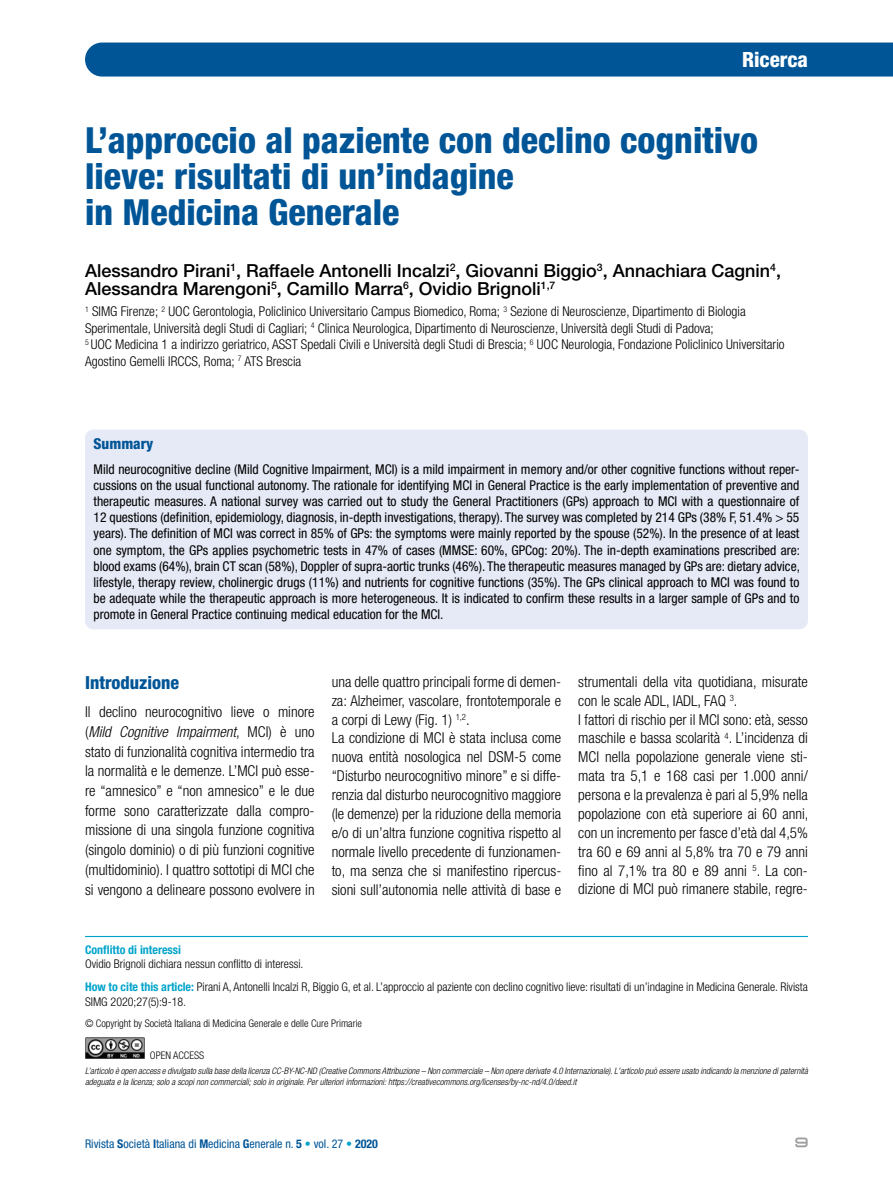
<style>
.page{position:relative;width:893px;height:1191px;background:#fff}
.page>*{position:absolute;margin:0;border:0;box-sizing:border-box;transform-origin:0 0}
.t1{font:800 condensed 36px/36px "Helvetica Neue LT Std";color:#005597}
.t2{font:800 condensed 21px "Helvetica Neue LT Std";color:#fff}
.t3{font:500 18px/18px "Helvetica Neue LT Std";color:#000}
.t4{font:800 condensed 18px "Helvetica Neue LT Std";color:#005597}
.t5{font:300 condensed 15px/18.9px "Helvetica Neue LT Std";color:#000}
.t6{font:800 condensed 15px "Helvetica Neue LT Std";color:#005597}
.t7{font:condensed 13.5px/16.2px "Helvetica Neue LT Std";color:#000;text-align:justify}
.t8{font:300 condensed 13.5px/16.5px "Helvetica Neue LT Std";color:#000}
.t9{font:13.5px "D3 Euronism Bold";color:#9d9d9c}
.t10{font:300 condensed 12px/23px "Helvetica Neue LT Std";color:#000}
.t11{font:condensed 12px "Helvetica Neue LT Std";color:#005597}
.t12{font:700 condensed 12px "Helvetica Neue LT Std";color:#00a4ca}
.t13{font:300 condensed 10.5px "Helvetica Neue LT Std";color:#000}
.t14{font:italic 300 condensed 9px/10.8px "Helvetica Neue LT Std";color:#000}
.s1{font-style:italic}
.s2{font-weight:700;color:#00a4ca}
.s3{font-weight:700}
.s4{color:#00a4ca}
</style>
<div class="page">
<div style="left:85px;top:43px;width:808px;height:34px;background:#005597"></div>
<hr style="left:85px;top:936px;width:723px;height:1px;background:#00a4ca">
<img style="left:85px;top:1037px;width:60px;height:21px">
<div style="left:85px;top:429px;width:723px;height:200px;background:#e6eaf6;border-radius:9px"></div>
<h2 class="t2" style="left:742px;top:47px;width:67px">Ricerca</h2>
<h1 class="t1" style="left:85px;top:122px;width:675px">L’approccio al paziente con declino cognitivo lieve: risultati di un’indagine<br>in Medicina Generale</h1>
<p class="t3" style="left:85px;top:262px;width:697px">Alessandro Pirani<sup>1</sup>, Raffaele Antonelli Incalzi<sup>2</sup>, Giovanni Biggio<sup>3</sup>, Annachiara Cagnin<sup>4</sup>,<br>Alessandra Marengoni<sup>5</sup>, Camillo Marra<sup>6</sup>, Ovidio Brignoli<sup>1,7</sup></p>
<p class="t8" style="left:85px;top:303px;width:701px"><sup>1</sup> SIMG Firenze; <sup>2</sup> UOC Gerontologia, Policlinico Universitario Campus Biomedico, Roma; <sup>3</sup> Sezione di Neuroscienze, Dipartimento di Biologia Sperimentale, Università degli Studi di Cagliari; <sup>4</sup> Clinica Neurologica, Dipartimento di Neuroscienze, Università degli Studi di Padova;<br><sup>5</sup> UOC Medicina 1 a indirizzo geriatrico, ASST Spedali Civili e Università degli Studi di Brescia; <sup>6</sup> UOC Neurologia, Fondazione Policlinico Universitario Agostino Gemelli IRCCS, Roma; <sup>7</sup> ATS Brescia</p>
<p class="t6" style="left:94px;top:434px;width:61px">Summary</p>
<p class="t7" style="left:94px;top:460px;width:708px">Mild neurocognitive decline (Mild Cognitive Impairment, MCI) is a mild impairment in memory and/or other cognitive functions without reper&shy;cussions on the usual functional autonomy. The rationale for identifying MCI in General Practice is the early implementation of preventive and therapeutic measures. A national survey was carried out to study the General Practitioners (GPs) approach to MCI with a questionnaire of 12 questions (definition, epidemiology, diagnosis, in-depth investigations, therapy). The survey was completed by 214 GPs (38% F, 51.4% &gt; 55 years). The definition of MCI was correct in 85% of GPs: the symptoms were mainly reported by the spouse (52%). In the presence of at least one symptom, the GPs applies psychometric tests in 47% of cases (MMSE: 60%, GPCog: 20%). The in-depth examinations prescribed are: blood exams (64%), brain CT scan (58%), Doppler of supra-aortic trunks (46%). The therapeutic measures managed by GPs are: dietary advice, lifestyle, therapy review, cholinergic drugs (11%) and nutrients for cognitive functions (35%). The GPs clinical approach to MCI was found to be adequate while the therapeutic approach is more heterogeneous. It is indicated to confirm these results in a larger sample of GPs and to promote in General Practice continuing medical education for the MCI.</p>
<p class="t4" style="left:85px;top:671px;width:96px">Introduzione</p>
<p class="t5" style="left:85px;top:702px;width:231px;line-height:19.6px;text-align:justify">Il declino neurocognitivo lieve o minore (<span class="s1">Mild Cognitive Impairment</span>, MCI) è uno stato di funzionalità cognitiva intermedio tra la normalità e le demenze. L’MCI può esse&shy;re “amnesico” e “non amnesico” e le due forme sono caratterizzate dalla compro&shy;missione di una singola funzione cognitiva (singolo dominio) o di più funzioni cognitive (multidominio). I quattro sottotipi di MCI che si vengono a delineare possono evolvere in</p>
<p class="t5" style="left:332px;top:672px;width:231px">una delle quattro principali forme di demen&shy;za: Alzheimer, vascolare, frontotemporale e a corpi di Lewy (Fig. 1) <sup>1,2</sup>.<br>La condizione di MCI è stata inclusa come nuova entità nosologica nel DSM-5 come “Disturbo neurocognitivo minore” e si diffe&shy;renzia dal disturbo neurocognitivo maggiore (le demenze) per la riduzione della memoria e/o di un’altra funzione cognitiva rispetto al normale livello precedente di funzionamen&shy;to, ma senza che si manifestino ripercus&shy;sioni sull’autonomia nelle attività di base e</p>
<p class="t5" style="left:578px;top:672px;width:232px">strumentali della vita quotidiana, misurate con le scale ADL, IADL, FAQ <sup>3</sup>.<br>I fattori di rischio per il MCI sono: età, sesso maschile e bassa scolarità <sup>4</sup>. L’incidenza di MCI nella popolazione generale viene sti&shy;mata tra 5,1 e 168 casi per 1.000 anni/ persona e la prevalenza è pari al 5,9% nella popolazione con età superiore ai 60 anni, con un incremento per fasce d’età dal 4,5% tra 60 e 69 anni al 5,8% tra 70 e 79 anni fino al 7,1% tra 80 e 89 anni <sup>5</sup>. La con&shy;dizione di MCI può rimanere stabile, regre-</p>
<p class="t12" style="left:85px;top:942px;width:98px">Conflitto di interessi</p>
<p class="t10" style="left:85px;top:952px;width:724px">Ovidio Brignoli dichiara nessun conflitto di interessi.<br><span class="s2">How to cite this article:</span> Pirani A, Antonelli Incalzi R, Biggio G, et al. L’approccio al paziente con declino cognitivo lieve: risultati di un’indagine in Medicina Generale. Rivista</p>
<p class="t10" style="left:85px;top:990px;width:103px">SIMG 2020;27(5):9-18.</p>
<p class="t13" style="left:85px;top:1017px;width:279px">© Copyright by Società Italiana di Medicina Generale e delle Cure Primarie</p>
<p class="t13" style="left:150px;top:1049px;width:56px">OPEN ACCESS</p>
<p class="t14" style="left:85px;top:1065px;width:724px">L’articolo è open access e divulgato sulla base della licenza CC-BY-NC-ND (Creative Commons Attribuzione – Non commerciale – Non opere derivate 4.0 Internazionale). L'articolo può essere usato indicando la menzione di paternità adeguata e la licenza; solo a scopi non commerciali; solo in originale. Per ulteriori informazioni: https://creativecommons.org/licenses/by-nc-nd/4.0/deed.it</p>
<p class="t11" style="left:85px;top:1137px;width:294px">Rivista <span class="s3">S</span>ocietà <span class="s3">I</span>taliana di <span class="s3">M</span>edicina <span class="s3">G</span>enerale n. <span class="s3">5</span> <span class="s4">•</span> vol. 27 <span class="s4">•</span> <span class="s3">2020</span></p>
<p class="t9" style="left:795px;top:1137px;width:14px">9</p>
</div>
